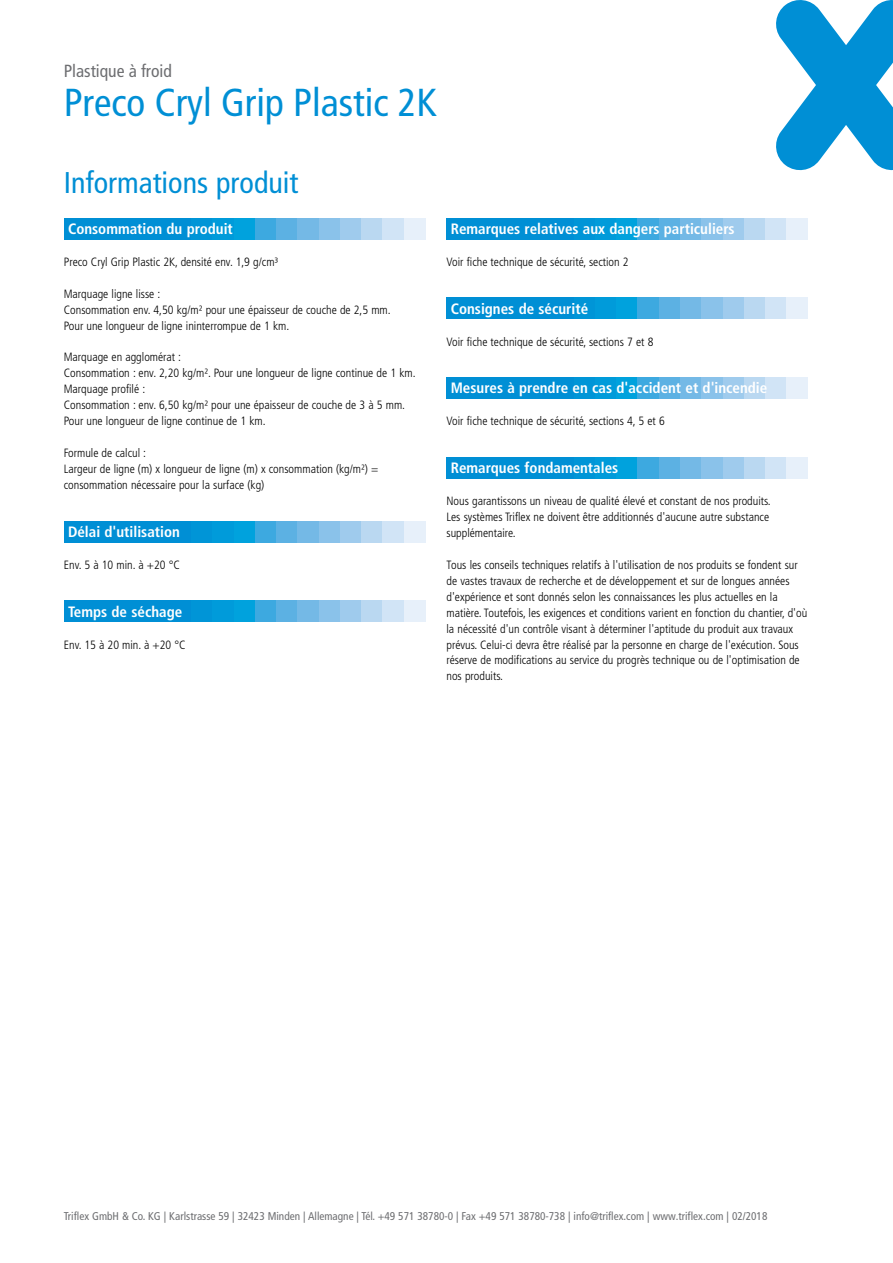
<style>
.page{position:relative;width:893px;height:1263px;background:#fff}
.page>*{position:absolute;margin:0;border:0;box-sizing:border-box;transform-origin:0 0}
.t1{font:condensed 39px "Frutiger LT Pro";color:#008fd5}
.t2{font:condensed 30px "Frutiger LT Pro";color:#008fd5}
.t3{font:condensed 17.55px "Frutiger LT Pro";color:#6d6e71}
.t4{font:700 condensed 15px "Frutiger LT Pro";color:#fff}
.t5{font:300 condensed 12px/15.9px "Frutiger LT Pro";color:#000}
.t6{font:condensed 11.25px "Frutiger LT Pro";color:#6d6e71}
</style>
<div class="page">
<svg style="left:776px;top:0;width:117px;height:170px"></svg>
<div style="left:64px;top:218px;width:127px;height:21px;background:#008fd5"></div>
<div style="left:191px;top:218px;width:22px;height:21px;background:#0095d7"></div>
<div style="left:213px;top:218px;width:21px;height:21px;background:#009bda"></div>
<div style="left:234px;top:218px;width:21px;height:21px;background:#00a2dd"></div>
<div style="left:255px;top:218px;width:21px;height:21px;background:#3da9e0"></div>
<div style="left:276px;top:218px;width:22px;height:21px;background:#5cb1e3"></div>
<div style="left:298px;top:218px;width:21px;height:21px;background:#74b9e6"></div>
<div style="left:319px;top:218px;width:21px;height:21px;background:#8ac2ea"></div>
<div style="left:340px;top:218px;width:21px;height:21px;background:#9fcbed"></div>
<div style="left:361px;top:218px;width:22px;height:21px;background:#bad8f1"></div>
<div style="left:383px;top:218px;width:21px;height:21px;background:#d1e4f6"></div>
<div style="left:404px;top:218px;width:21px;height:21px;background:#e7f0fa"></div>
<div style="left:64px;top:521px;width:127px;height:21px;background:#008fd5"></div>
<div style="left:191px;top:521px;width:22px;height:21px;background:#0095d7"></div>
<div style="left:213px;top:521px;width:21px;height:21px;background:#009bda"></div>
<div style="left:234px;top:521px;width:21px;height:21px;background:#00a2dd"></div>
<div style="left:255px;top:521px;width:21px;height:21px;background:#3da9e0"></div>
<div style="left:276px;top:521px;width:22px;height:21px;background:#5cb1e3"></div>
<div style="left:298px;top:521px;width:21px;height:21px;background:#74b9e6"></div>
<div style="left:319px;top:521px;width:21px;height:21px;background:#8ac2ea"></div>
<div style="left:340px;top:521px;width:21px;height:21px;background:#9fcbed"></div>
<div style="left:361px;top:521px;width:22px;height:21px;background:#bad8f1"></div>
<div style="left:383px;top:521px;width:21px;height:21px;background:#d1e4f6"></div>
<div style="left:404px;top:521px;width:21px;height:21px;background:#e7f0fa"></div>
<div style="left:64px;top:601px;width:127px;height:21px;background:#008fd5"></div>
<div style="left:191px;top:601px;width:22px;height:21px;background:#0095d7"></div>
<div style="left:213px;top:601px;width:21px;height:21px;background:#009bda"></div>
<div style="left:234px;top:601px;width:21px;height:21px;background:#00a2dd"></div>
<div style="left:255px;top:601px;width:21px;height:21px;background:#3da9e0"></div>
<div style="left:276px;top:601px;width:22px;height:21px;background:#5cb1e3"></div>
<div style="left:298px;top:601px;width:21px;height:21px;background:#74b9e6"></div>
<div style="left:319px;top:601px;width:21px;height:21px;background:#8ac2ea"></div>
<div style="left:340px;top:601px;width:21px;height:21px;background:#9fcbed"></div>
<div style="left:361px;top:601px;width:22px;height:21px;background:#bad8f1"></div>
<div style="left:383px;top:601px;width:21px;height:21px;background:#d1e4f6"></div>
<div style="left:404px;top:601px;width:21px;height:21px;background:#e7f0fa"></div>
<div style="left:446px;top:218px;width:128px;height:21px;background:#008fd5"></div>
<div style="left:574px;top:218px;width:21px;height:21px;background:#0095d7"></div>
<div style="left:595px;top:218px;width:22px;height:21px;background:#009bda"></div>
<div style="left:617px;top:218px;width:21px;height:21px;background:#00a2dd"></div>
<div style="left:638px;top:218px;width:21px;height:21px;background:#3da9e0"></div>
<div style="left:659px;top:218px;width:21px;height:21px;background:#5cb1e3"></div>
<div style="left:680px;top:218px;width:22px;height:21px;background:#74b9e6"></div>
<div style="left:702px;top:218px;width:21px;height:21px;background:#8ac2ea"></div>
<div style="left:723px;top:218px;width:21px;height:21px;background:#9fcbed"></div>
<div style="left:744px;top:218px;width:21px;height:21px;background:#bad8f1"></div>
<div style="left:765px;top:218px;width:22px;height:21px;background:#d1e4f6"></div>
<div style="left:787px;top:218px;width:21px;height:21px;background:#e7f0fa"></div>
<div style="left:446px;top:298px;width:128px;height:21px;background:#008fd5"></div>
<div style="left:574px;top:298px;width:21px;height:21px;background:#0095d7"></div>
<div style="left:595px;top:298px;width:22px;height:21px;background:#009bda"></div>
<div style="left:617px;top:298px;width:21px;height:21px;background:#00a2dd"></div>
<div style="left:638px;top:298px;width:21px;height:21px;background:#3da9e0"></div>
<div style="left:659px;top:298px;width:21px;height:21px;background:#5cb1e3"></div>
<div style="left:680px;top:298px;width:22px;height:21px;background:#74b9e6"></div>
<div style="left:702px;top:298px;width:21px;height:21px;background:#8ac2ea"></div>
<div style="left:723px;top:298px;width:21px;height:21px;background:#9fcbed"></div>
<div style="left:744px;top:298px;width:21px;height:21px;background:#bad8f1"></div>
<div style="left:765px;top:298px;width:22px;height:21px;background:#d1e4f6"></div>
<div style="left:787px;top:298px;width:21px;height:21px;background:#e7f0fa"></div>
<div style="left:446px;top:377px;width:128px;height:22px;background:#008fd5"></div>
<div style="left:574px;top:377px;width:21px;height:22px;background:#0095d7"></div>
<div style="left:595px;top:377px;width:22px;height:22px;background:#009bda"></div>
<div style="left:617px;top:377px;width:21px;height:22px;background:#00a2dd"></div>
<div style="left:638px;top:377px;width:21px;height:22px;background:#3da9e0"></div>
<div style="left:659px;top:377px;width:21px;height:22px;background:#5cb1e3"></div>
<div style="left:680px;top:377px;width:22px;height:22px;background:#74b9e6"></div>
<div style="left:702px;top:377px;width:21px;height:22px;background:#8ac2ea"></div>
<div style="left:723px;top:377px;width:21px;height:22px;background:#9fcbed"></div>
<div style="left:744px;top:377px;width:21px;height:22px;background:#bad8f1"></div>
<div style="left:765px;top:377px;width:22px;height:22px;background:#d1e4f6"></div>
<div style="left:787px;top:377px;width:21px;height:22px;background:#e7f0fa"></div>
<div style="left:446px;top:457px;width:128px;height:21px;background:#008fd5"></div>
<div style="left:574px;top:457px;width:21px;height:21px;background:#0095d7"></div>
<div style="left:595px;top:457px;width:22px;height:21px;background:#009bda"></div>
<div style="left:617px;top:457px;width:21px;height:21px;background:#00a2dd"></div>
<div style="left:638px;top:457px;width:21px;height:21px;background:#3da9e0"></div>
<div style="left:659px;top:457px;width:21px;height:21px;background:#5cb1e3"></div>
<div style="left:680px;top:457px;width:22px;height:21px;background:#74b9e6"></div>
<div style="left:702px;top:457px;width:21px;height:21px;background:#8ac2ea"></div>
<div style="left:723px;top:457px;width:21px;height:21px;background:#9fcbed"></div>
<div style="left:744px;top:457px;width:21px;height:21px;background:#bad8f1"></div>
<div style="left:765px;top:457px;width:22px;height:21px;background:#d1e4f6"></div>
<div style="left:787px;top:457px;width:21px;height:21px;background:#e7f0fa"></div>
<h3 class="t3" style="left:64px;top:61px;width:110px">Plastique à froid</h3>
<h1 class="t1" style="left:64px;top:80px;width:375px">Preco Cryl Grip Plastic 2K</h1>
<h2 class="t2" style="left:64px;top:165px;width:236px">Informations produit</h2>
<p class="t4" style="left:68px;top:220px;width:166px">Consommation du produit</p>
<p class="t5" style="left:64px;top:254px;width:216px">Preco Cryl Grip Plastic 2K, densité env. 1,9 g/cm³</p>
<p class="t5" style="left:64px;top:286px;width:328px">Marquage ligne lisse :<br>Consommation env. 4,50 kg/m² pour une épaisseur de couche de 2,5 mm.<br>Pour une longueur de ligne ininterrompue de 1 km.</p>
<p class="t5" style="left:64px;top:349px;width:353px">Marquage en agglomérat :<br>Consommation : env. 2,20 kg/m². Pour une longueur de ligne continue de 1 km.<br>Marquage profilé :<br>Consommation : env. 6,50 kg/m² pour une épaisseur de couche de 3 à 5 mm.<br>Pour une longueur de ligne continue de 1 km.</p>
<p class="t5" style="left:64px;top:445px;width:316px">Formule de calcul :<br>Largeur de ligne (m) x longueur de ligne (m) x consommation (kg/m²) = consommation nécessaire pour la surface (kg)</p>
<p class="t4" style="left:68px;top:523px;width:113px">Délai d'utilisation</p>
<p class="t5" style="left:64px;top:557px;width:118px">Env. 5 à 10 min. à +20 °C</p>
<p class="t4" style="left:68px;top:602px;width:116px">Temps de séchage</p>
<p class="t5" style="left:64px;top:636px;width:123px">Env. 15 à 20 min. à +20 °C</p>
<p class="t4" style="left:451px;top:220px;width:285px">Remarques relatives aux dangers particuliers</p>
<p class="t5" style="left:446px;top:254px;width:184px">Voir fiche technique de sécurité, section 2</p>
<p class="t4" style="left:451px;top:299px;width:139px">Consignes de sécurité</p>
<p class="t5" style="left:446px;top:334px;width:208px">Voir fiche technique de sécurité, sections 7 et 8</p>
<p class="t4" style="left:451px;top:379px;width:318px">Mesures à prendre en cas d'accident et d'incendie</p>
<p class="t5" style="left:446px;top:413px;width:220px">Voir fiche technique de sécurité, sections 4, 5 et 6</p>
<p class="t4" style="left:451px;top:459px;width:169px">Remarques fondamentales</p>
<p class="t5" style="left:446px;top:493px;width:326px">Nous garantissons un niveau de qualité élevé et constant de nos produits.<br>Les systèmes Triflex ne doivent être additionnés d'aucune autre substance supplémentaire.</p>
<p class="t5" style="left:446px;top:557px;width:362px">Tous les conseils techniques relatifs à l'utilisation de nos produits se fondent sur de vastes travaux de recherche et de développement et sur de longues années d'expérience et sont donnés selon les connaissances les plus actuelles en la matière. Toutefois, les exigences et conditions varient en fonction du chantier, d'où la nécessité d'un contrôle visant à déterminer l'aptitude du produit aux travaux prévus. Celui-ci devra être réalisé par la personne en charge de l'exécution. Sous réserve de modifications au service du progrès technique ou de l'optimisation de nos produits.</p>
<p class="t6" style="left:64px;top:1210px;width:705px">Triflex GmbH &amp; Co. KG | Karlstrasse 59 | 32423 Minden | Allemagne | Tél. +49 571 38780-0 | Fax +49 571 38780-738 | info@triflex.com | www.triflex.com | 02/2018</p>
</div>
